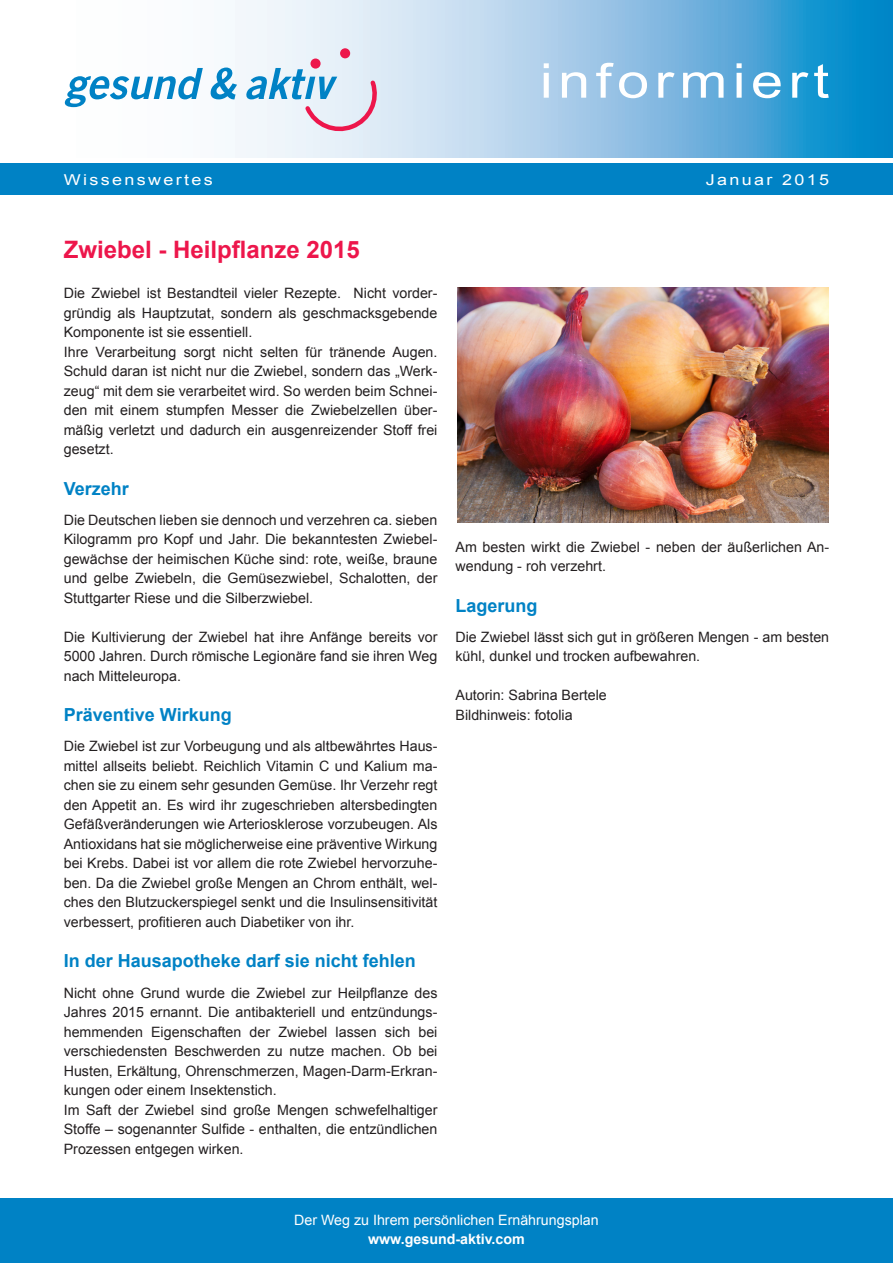
<style>
.page{position:relative;width:893px;height:1263px;background:#fff}
.page>*{position:absolute;margin:0;border:0;box-sizing:border-box;transform-origin:0 0}
.t1{font:48px "Arial";letter-spacing:.095em;color:#fff;scale:1.2 1}
.Headline_rot{font:700 24px "Arial";color:#ed164b}
.Subline_blau{font:700 18px "Arial";color:#0082c5}
.Weisse_Schrift_links{font:15px "Arial";letter-spacing:.13em;color:#fff;scale:1.2 1}
.Weisse_Schrift_recht{font:15px "Arial";letter-spacing:.13em;color:#fff;scale:1.2 1}
.Fließtext{font:14.25px/19.5px "Arial";color:#231f20;text-align:justify}
.t2{font:14.25px "Arial";color:#fff}
.t3{font:700 14.25px "Arial";color:#fff}
</style>
<div class="page">
<svg style="left:71px;top:0;width:822px;height:157px"></svg>
<div style="left:0;top:163px;width:893px;height:32px;background:#0082c5"></div>
<svg style="left:64px;top:68px;width:139px;height:39px"></svg>
<svg style="left:210px;top:68px;width:27px;height:31px"></svg>
<svg style="left:246px;top:68px;width:133px;height:65px"></svg>
<div style="left:310px;top:59px;width:11px;height:10px;background:#ed164b;border-radius:50%"></div>
<div style="left:340px;top:48px;width:10px;height:10px;background:#ed164b;border-radius:50%"></div>
<div style="left:0;top:1198px;width:893px;height:65px;background:#0082c5"></div>
<img style="left:457px;top:288px;width:371px;height:234px">
<h1 class="t1" style="left:540px;top:49px;width:243px">informiert</h1>
<p class="Weisse_Schrift_links" style="left:64px;top:170px;width:126px">Wissenswertes</p>
<p class="Weisse_Schrift_recht" style="left:706px;top:170px;width:104px">Januar 2015</p>
<p class="Headline_rot" style="left:64px;top:233px;width:298px">Zwiebel - Heilpflanze 2015</p>
<p class="Fließtext" style="left:64px;top:283px;width:375px">Die Zwiebel ist Bestandteil vieler Rezepte. Nicht vorder&shy;gründig als Hauptzutat, sondern als geschmacksgebende Komponente ist sie essentiell.</p>
<p class="Fließtext" style="left:64px;top:342px;width:375px">Ihre Verarbeitung sorgt nicht selten für tränende Augen.<br>Schuld daran ist nicht nur die Zwiebel, sondern das „Werk&shy;zeug“ mit dem sie verarbeitet wird. So werden beim Schnei&shy;den mit einem stumpfen Messer die Zwiebelzellen über&shy;mäßig verletzt und dadurch ein ausgenreizender Stoff frei gesetzt.</p>
<p class="Subline_blau" style="left:64px;top:476px;width:67px">Verzehr</p>
<p class="Fließtext" style="left:64px;top:510px;width:375px">Die Deutschen lieben sie dennoch und verzehren ca. sieben Kilogramm pro Kopf und Jahr. Die bekanntesten Zwiebel&shy;gewächse der heimischen Küche sind: rote, weiße, braune und gelbe Zwiebeln, die Gemüsezwiebel, Schalotten, der Stuttgarter Riese und die Silberzwiebel.</p>
<p class="Fließtext" style="left:64px;top:627px;width:375px">Die Kultivierung der Zwiebel hat ihre Anfänge bereits vor 5000 Jahren. Durch römische Legionäre fand sie ihren Weg nach Mitteleuropa.</p>
<p class="Subline_blau" style="left:64px;top:703px;width:169px">Präventive Wirkung</p>
<p class="Fließtext" style="left:64px;top:737px;width:375px">Die Zwiebel ist zur Vorbeugung und als altbewährtes Haus&shy;mittel allseits beliebt. Reichlich Vitamin C und Kalium ma&shy;chen sie zu einem sehr gesunden Gemüse. Ihr Verzehr regt den Appetit an. Es wird ihr zugeschrieben altersbedingten Gefäßveränderungen wie Arteriosklerose vorzubeugen. Als Antioxidans hat sie möglicherweise eine präventive Wirkung bei Krebs. Dabei ist vor allem die rote Zwiebel hervorzuhe&shy;ben. Da die Zwiebel große Mengen an Chrom enthält, wel&shy;ches den Blutzuckerspiegel senkt und die Insulinsensitivität verbessert, profitieren auch Diabetiker von ihr.</p>
<p class="Subline_blau" style="left:64px;top:949px;width:354px">In der Hausapotheke darf sie nicht fehlen</p>
<p class="Fließtext" style="left:64px;top:983px;width:375px">Nicht ohne Grund wurde die Zwiebel zur Heilpflanze des Jahres 2015 ernannt. Die antibakteriell und entzündungs&shy;hemmenden Eigenschaften der Zwiebel lassen sich bei verschiedensten Beschwerden zu nutze machen. Ob bei Husten, Erkältung, Ohrenschmerzen, Magen-Darm-Erkran&shy;kungen oder einem Insektenstich.</p>
<p class="Fließtext" style="left:64px;top:1100px;width:375px">Im Saft der Zwiebel sind große Mengen schwefelhaltiger Stoffe – sogenannter Sulfide - enthalten, die entzündlichen Prozessen entgegen wirken.</p>
<p class="Fließtext" style="left:455px;top:537px;width:375px">Am besten wirkt die Zwiebel - neben der äußerlichen An&shy;wendung - roh verzehrt.</p>
<p class="Subline_blau" style="left:455px;top:593px;width:84px">Lagerung</p>
<p class="Fließtext" style="left:455px;top:627px;width:375px">Die Zwiebel lässt sich gut in größeren Mengen - am besten kühl, dunkel und trocken aufbewahren.</p>
<p class="Fließtext" style="left:455px;top:686px;width:153px">Autorin: Sabrina Bertele</p>
<p class="Fließtext" style="left:455px;top:705px;width:119px">Bildhinweis: fotolia</p>
<p class="t2" style="left:294px;top:1210px;width:306px">Der Weg zu Ihrem persönlichen Ernährungsplan</p>
<p class="t3" style="left:368px;top:1230px;width:158px">www.gesund-aktiv.com</p>
</div>
